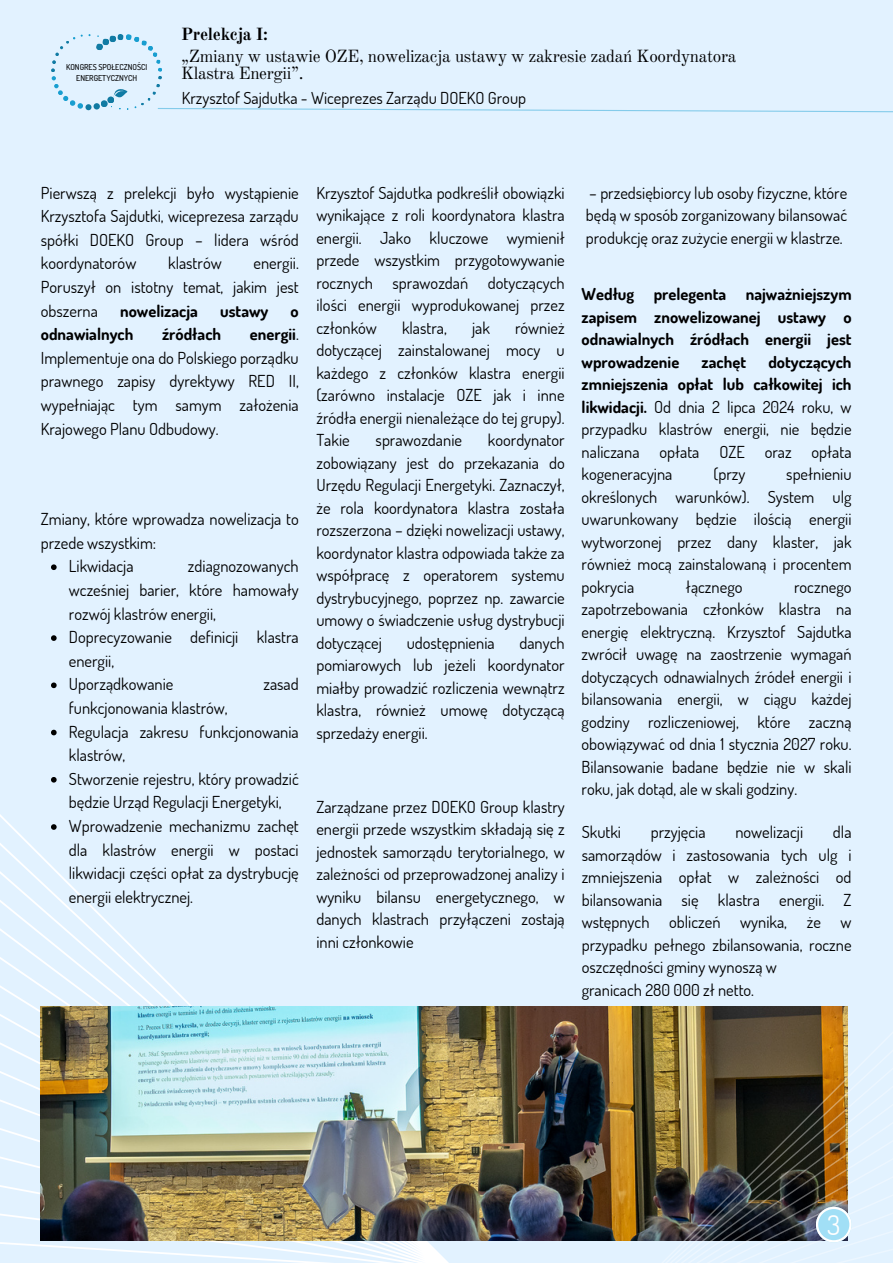
<style>
.page{position:relative;width:893px;height:1264px;background:#fff}
.page>*{position:absolute;margin:0;border:0;box-sizing:border-box;transform-origin:0 0}
.t1{font:27px "Dosis";color:#fff}
.t2{font:17.25px/16.8px "Old Standard";letter-spacing:-.02em;color:#000}
.t3{font:700 17.25px "Old Standard";letter-spacing:-.02em;color:#000}
.t4{font:16.5px/22.5px "Dosis";color:#000;text-align:justify}
.t5{font:700 16.5px/22.5px "Dosis";color:#000;text-align:justify}
.t6{font:500 8.1px "Dosis";color:#000}
.s1{font-weight:700}
</style>
<div class="page">
<div style="left:0;top:0;width:892px;height:1262px;background:#e2f2ff"></div>
<svg style="left:0;top:814px;width:458px;height:448px"></svg>
<img style="left:41px;top:1006px;width:560px;height:234px">
<img style="left:601px;top:1006px;width:247px;height:235px">
<svg style="left:51px;top:564px;width:6px;height:6px"></svg>
<svg style="left:51px;top:635px;width:6px;height:6px"></svg>
<svg style="left:51px;top:682px;width:6px;height:6px"></svg>
<svg style="left:51px;top:729px;width:6px;height:6px"></svg>
<svg style="left:51px;top:777px;width:6px;height:5px"></svg>
<svg style="left:51px;top:824px;width:6px;height:5px"></svg>
<svg style="left:51px;top:34px;width:841px;height:79px"></svg>
<svg style="left:815px;top:1206px;width:36px;height:36px"></svg>
<p class="t6" style="left:66px;top:61px;width:83px">KONGRES SPOŁECZNOŚCI</p>
<p class="t6" style="left:76px;top:73px;width:63px">ENERGETYCZNYCH</p>
<p class="t3" style="left:181px;top:23px;width:88px">Prelekcja I:</p>
<p class="t2" style="left:181px;top:48px;width:556px">„Zmiany w ustawie OZE, nowelizacja ustawy w zakresie zadań Koordynatora<br>Klastra Energii”.</p>
<p class="t4" style="left:182px;top:86px;width:346px">Krzysztof Sajdutka - Wiceprezes Zarządu DOEKO Group</p>
<p class="t4" style="left:41px;top:180px;width:259px;line-height:23.5px">Pierwszą z prelekcji było wystąpienie Krzysztofa Sajdutki, wiceprezesa zarządu spółki DOEKO Group – lidera wśród koordynatorów</p>
<p class="t4" style="left:168px;top:252px;width:55px">klastrów</p>
<p class="t4" style="left:41px;top:251px;width:259px;line-height:23.5px;text-indent:213px">energii.<br>Poruszył on istotny temat, jakim jest obszerna</p>
<p class="t5" style="left:120px;top:299px;width:79px">nowelizacja</p>
<p class="t5" style="left:220px;top:299px;width:50px">ustawy</p>
<p class="t5" style="left:290px;top:299px;width:10px">o</p>
<p class="t5" style="left:41px;top:322px;width:94px">odnawialnych</p>
<p class="t5" style="left:162px;top:322px;width:60px">źródłach</p>
<p class="t4" style="left:41px;top:322px;width:259px;line-height:23.5px;text-indent:209px"><span class="s1">energii</span>.<br>Implementuje ona do Polskiego porządku prawnego zapisy dyrektywy RED II, wypełniając tym samym założenia Krajowego Planu Odbudowy.</p>
<p class="t4" style="left:41px;top:507px;width:259px;line-height:23.5px">Zmiany, które wprowadza nowelizacja to przede wszystkim:</p>
<p class="t4" style="left:69px;top:554px;width:231px;line-height:23.5px;text-indent:119px">zdiagnozowanych wcześniej barier, które hamowały rozwój klastrów energii,</p>
<p class="t4" style="left:69px;top:625px;width:231px;line-height:23.5px">Doprecyzowanie definicji klastra energii,</p>
<p class="t4" style="left:69px;top:672px;width:106px">Uporządkowanie</p>
<p class="t4" style="left:263px;top:672px;width:37px">zasad</p>
<p class="t4" style="left:69px;top:696px;width:160px">funkcjonowania klastrów,</p>
<p class="t4" style="left:69px;top:719px;width:231px;line-height:23.5px">Regulacja zakresu funkcjonowania klastrów,</p>
<p class="t4" style="left:69px;top:766px;width:231px;line-height:23.5px">Stworzenie rejestru, który prowadzić będzie Urząd Regulacji Energetyki,</p>
<p class="t4" style="left:69px;top:813px;width:231px;line-height:23.5px">Wprowadzenie mechanizmu zachęt dla klastrów energii w postaci likwidacji części opłat za dystrybucję energii elektrycznej.</p>
<p class="t4" style="left:69px;top:554px;width:66px">Likwidacja</p>
<p class="t4" style="left:316px;top:181px;width:250px">Krzysztof Sajdutka podkreślił obowiązki wynikające z roli koordynatora klastra energii. Jako kluczowe wymienił przede wszystkim przygotowywanie rocznych sprawozdań dotyczących ilości energii wyprodukowanej przez członków</p>
<p class="t4" style="left:402px;top:316px;width:46px">klastra,</p>
<p class="t4" style="left:472px;top:316px;width:19px">jak</p>
<p class="t4" style="left:316px;top:316px;width:250px;text-indent:199px">również dotyczącej zainstalowanej mocy u każdego z członków klastra energii (zarówno instalacje OZE jak i inne źródła energii nienależące do tej grupy).<br>Takie</p>
<p class="t4" style="left:316px;top:428px;width:250px;text-indent:171px">koordynator zobowiązany jest do przekazania do Urzędu Regulacji Energetyki. Zaznaczył, że rola koordynatora klastra została rozszerzona – dzięki nowelizacji ustawy, koordynator klastra odpowiada także za współpracę z operatorem systemu dystrybucyjnego, poprzez np. zawarcie umowy o świadczenie usług dystrybucji dotyczącej</p>
<p class="t4" style="left:375px;top:428px;width:88px">sprawozdanie</p>
<p class="t4" style="left:316px;top:631px;width:250px;text-indent:203px">danych pomiarowych lub jeżeli koordynator miałby prowadzić rozliczenia wewnątrz klastra, również umowę dotyczącą sprzedaży energii.</p>
<p class="t4" style="left:406px;top:631px;width:90px">udostępnienia</p>
<p class="t4" style="left:316px;top:795px;width:250px">Zarządzane przez DOEKO Group klastry energii przede wszystkim składają się z jednostek samorządu terytorialnego, w zależności od przeprowadzonej analizy i wyniku bilansu energetycznego, w danych klastrach przyłączeni zostają inni członkowie</p>
<p class="t4" style="left:586px;top:181px;width:263px">– przedsiębiorcy lub osoby fizyczne, które będą w sposób zorganizowany bilansować produkcję oraz zużycie energii w klastrze.</p>
<p class="t5" style="left:581px;top:283px;width:271px">Według prelegenta najważniejszym zapisem znowelizowanej ustawy o odnawialnych źródłach energii jest wprowadzenie</p>
<p class="t4" style="left:581px;top:350px;width:271px;text-indent:187px"><span class="s1">dotyczących zmniejszenia opłat lub całkowitej ich likwidacji.</span> Od dnia 2 lipca 2024 roku, w przypadku klastrów energii, nie będzie naliczana opłata OZE oraz opłata kogeneracyjna</p>
<p class="t5" style="left:701px;top:350px;width:46px">zachęt</p>
<p class="t4" style="left:713px;top:462px;width:33px">(przy</p>
<p class="t4" style="left:581px;top:462px;width:271px;text-indent:205px">spełnieniu określonych warunków). System ulg uwarunkowany będzie ilością energii wytworzonej przez dany klaster, jak również mocą zainstalowaną i procentem pokrycia</p>
<p class="t4" style="left:686px;top:575px;width:58px">łącznego</p>
<p class="t4" style="left:581px;top:575px;width:271px;text-indent:212px">rocznego zapotrzebowania członków klastra na energię elektryczną. Krzysztof Sajdutka zwrócił uwagę na zaostrzenie wymagań dotyczących odnawialnych źródeł energii i bilansowania energii, w ciągu każdej godziny rozliczeniowej, które zaczną obowiązywać od dnia 1 stycznia 2027 roku.<br>Bilansowanie badane będzie nie w skali roku, jak dotąd, ale w skali godziny.</p>
<p class="t4" style="left:581px;top:820px;width:41px">Skutki</p>
<p class="t4" style="left:650px;top:820px;width:56px">przyjęcia</p>
<p class="t4" style="left:735px;top:820px;width:69px">nowelizacji</p>
<p class="t4" style="left:581px;top:820px;width:271px;text-indent:251px">dla samorządów i zastosowania tych ulg i zmniejszenia opłat w zależności od bilansowania się klastra energii. Z wstępnych obliczeń wynika, że w przypadku pełnego zbilansowania, roczne oszczędności gminy wynoszą w</p>
<p class="t4" style="left:581px;top:977px;width:174px">granicach 280 000 zł netto.</p>
<p class="t1" style="left:827px;top:1207px;width:15px">3</p>
</div>
